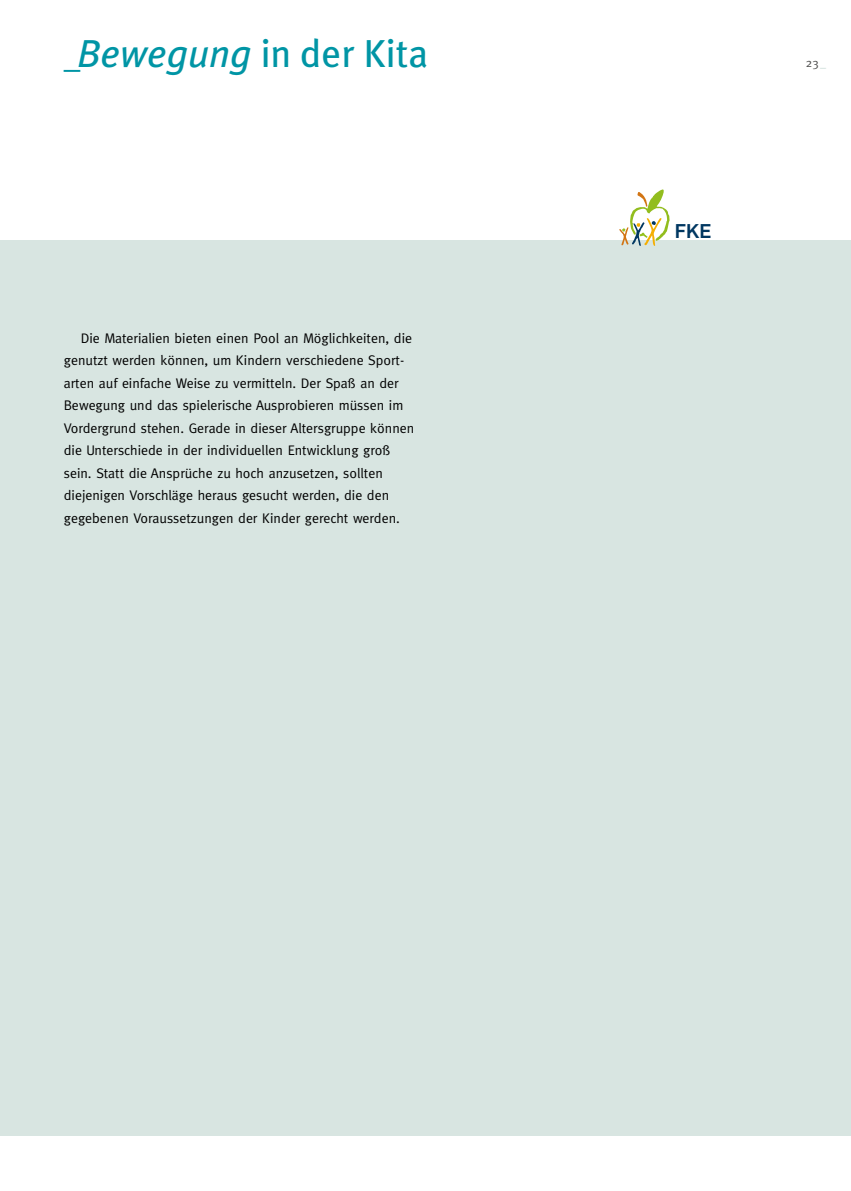
<style>
.page{position:relative;width:851px;height:1191px;background:#fff}
.page>*{position:absolute;margin:0;border:0;box-sizing:border-box;transform-origin:0 0}
.t1{font:39px "Meta Plus";color:#0095a5;scale:.85 1}
.t2{font:700 19.5px "Rub Flama";color:#003761}
.t3{font:13.95px/22.5px "Meta";color:#000}
.t4{font:12px "Meta";color:#4a4a49}
.s1{font-style:italic}
.s2{color:#c0d5cf}
</style>
<div class="page">
<div style="left:0;top:240px;width:850px;height:896px;background:#d8e5e1"></div>
<svg style="left:619px;top:189px;width:50px;height:57px"></svg>
<h1 class="t1" style="left:64px;top:31px;width:430px">_<span class="s1">Bewegung</span> in der Kita</h1>
<p class="t3" style="left:64px;top:326px;width:352px;text-indent:17px">Die Materialien bieten einen Pool an Möglichkeiten, die genutzt werden können, um Kindern verschiedene Sport&shy;arten auf einfache Weise zu vermitteln. Der Spaß an der Bewegung und das spielerische Ausprobieren müssen im Vordergrund stehen. Gerade in dieser Altersgruppe können die Unterschiede in der individuellen Entwicklung groß sein. Statt die Ansprüche zu hoch anzusetzen, sollten diejenigen Vorschläge heraus gesucht werden, die den gegebenen Voraussetzungen der Kinder gerecht werden.</p>
<h2 class="t2" style="left:674px;top:217px;width:38px">FKE</h2>
<p class="t4" style="left:805px;top:55px;width:22px">23 <span class="s2">_</span></p>
</div>
